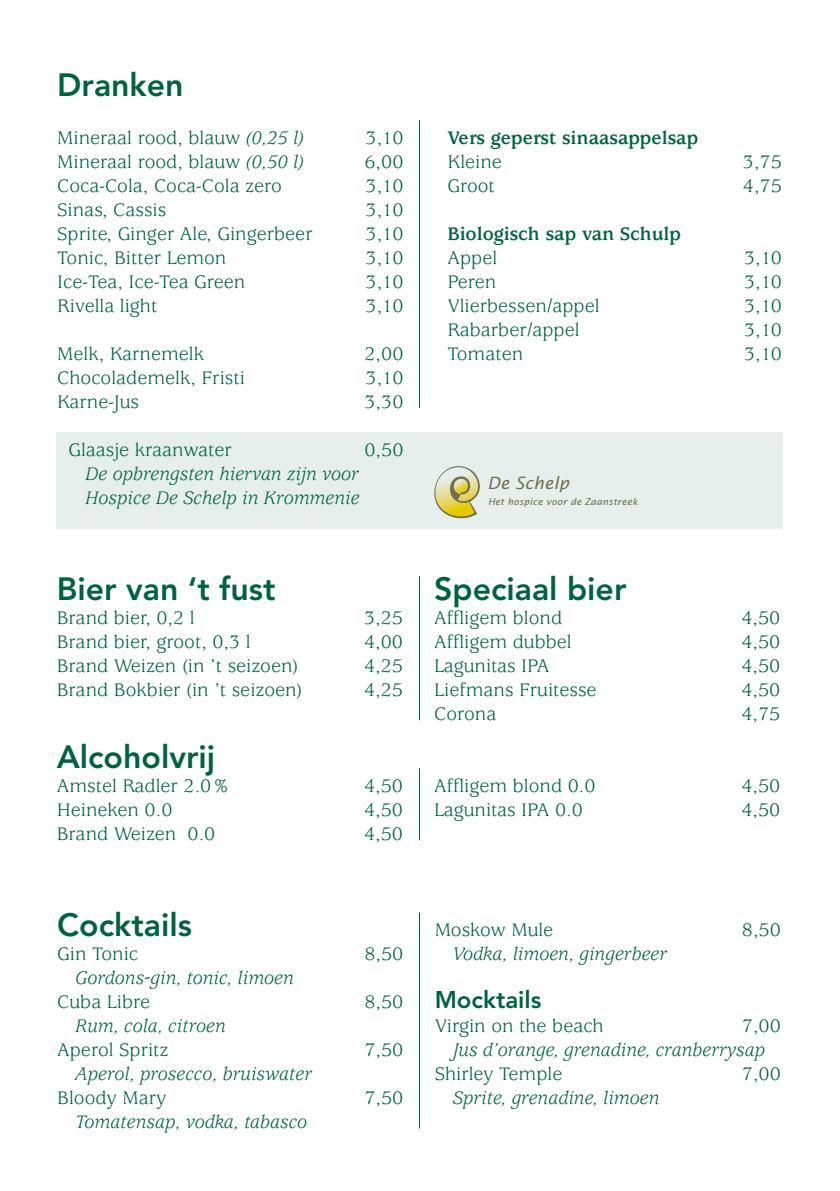
<style>
.page{position:relative;width:840px;height:1191px;background:#fff}
.page>*{position:absolute;margin:0;border:0;box-sizing:border-box;transform-origin:0 0}
.t1{font:800 32px "Avenir LT Std";color:#006241}
.t2{font:800 24px "Avenir LT Std";color:#006241}
.t3{font:20px "Usherwood Std";color:#006241}
.t4{font:italic 20px/24px "Usherwood Std";color:#006241}
.t5{font:700 20px "Usherwood Std";color:#006241}
.t6{font:italic 17px "Lucida Sans";letter-spacing:.02em;color:#7b7757}
.t7{font:italic 9.4px "Lucida Sans";letter-spacing:.02em;color:#7b7757}
.s1{font-style:italic}
</style>
<div class="page">
<div style="left:57px;top:432px;width:725px;height:96px;background:#e6efec"></div>
<div style="left:427px;top:461px;width:215px;height:70px;background:#e6efec"></div>
<svg style="left:434px;top:466px;width:46px;height:53px"></svg>
<hr style="left:419px;top:120px;width:1px;height:288px;background:#006241">
<hr style="left:419px;top:576px;width:1px;height:144px;background:#006241">
<hr style="left:419px;top:768px;width:1px;height:72px;background:#006241">
<hr style="left:419px;top:912px;width:1px;height:216px;background:#006241">
<h1 class="t1" style="left:57px;top:66px;width:128px">Dranken</h1>
<p class="t3" style="left:57px;top:127px;width:248px">Mineraal rood, blauw <span class="s1">(0,25 l)</span></p>
<p class="t3" style="left:365px;top:127px;width:39px">3,10</p>
<p class="t3" style="left:57px;top:151px;width:248px">Mineraal rood, blauw <span class="s1">(0,50 l)</span></p>
<p class="t3" style="left:364px;top:151px;width:40px">6,00</p>
<p class="t3" style="left:57px;top:175px;width:226px">Coca-Cola, Coca-Cola zero</p>
<p class="t3" style="left:365px;top:175px;width:39px">3,10</p>
<p class="t3" style="left:57px;top:199px;width:110px">Sinas, Cassis</p>
<p class="t3" style="left:365px;top:199px;width:39px">3,10</p>
<p class="t3" style="left:57px;top:223px;width:257px">Sprite, Ginger Ale, Gingerbeer</p>
<p class="t3" style="left:365px;top:223px;width:39px">3,10</p>
<p class="t3" style="left:57px;top:247px;width:170px">Tonic, Bitter Lemon</p>
<p class="t3" style="left:365px;top:247px;width:39px">3,10</p>
<p class="t3" style="left:57px;top:271px;width:189px">Ice-Tea, Ice-Tea Green</p>
<p class="t3" style="left:365px;top:271px;width:39px">3,10</p>
<p class="t3" style="left:57px;top:295px;width:102px">Rivella light</p>
<p class="t3" style="left:365px;top:295px;width:39px">3,10</p>
<p class="t3" style="left:57px;top:343px;width:148px">Melk, Karnemelk</p>
<p class="t3" style="left:364px;top:343px;width:40px">2,00</p>
<p class="t3" style="left:57px;top:367px;width:189px">Chocolademelk, Fristi</p>
<p class="t3" style="left:365px;top:367px;width:39px">3,10</p>
<p class="t3" style="left:57px;top:391px;width:83px">Karne-Jus</p>
<p class="t3" style="left:364px;top:391px;width:40px">3,30</p>
<p class="t3" style="left:68px;top:439px;width:165px">Glaasje kraanwater</p>
<p class="t3" style="left:364px;top:439px;width:40px">0,50</p>
<p class="t4" style="left:85px;top:463px;width:276px">De opbrengsten hiervan zijn voor<br>Hospice De Schelp in Krommenie</p>
<h1 class="t1" style="left:57px;top:570px;width:220px">Bier van ‘t fust</h1>
<p class="t3" style="left:57px;top:607px;width:139px">Brand bier, 0,2 l</p>
<p class="t3" style="left:364px;top:607px;width:40px">3,25</p>
<p class="t3" style="left:57px;top:631px;width:195px">Brand bier, groot, 0,3 l</p>
<p class="t3" style="left:364px;top:631px;width:40px">4,00</p>
<p class="t3" style="left:57px;top:655px;width:243px">Brand Weizen (in ’t seizoen)</p>
<p class="t3" style="left:364px;top:655px;width:40px">4,25</p>
<p class="t3" style="left:57px;top:679px;width:247px">Brand Bokbier (in ’t seizoen)</p>
<p class="t3" style="left:364px;top:679px;width:40px">4,25</p>
<h1 class="t1" style="left:57px;top:738px;width:160px">Alcoholvrij</h1>
<p class="t3" style="left:57px;top:775px;width:175px">Amstel Radler 2.0%</p>
<p class="t3" style="left:364px;top:775px;width:40px">4,50</p>
<p class="t3" style="left:57px;top:799px;width:117px">Heineken 0.0</p>
<p class="t3" style="left:364px;top:799px;width:40px">4,50</p>
<p class="t3" style="left:57px;top:823px;width:160px">Brand Weizen 0.0</p>
<p class="t3" style="left:364px;top:823px;width:40px">4,50</p>
<h1 class="t1" style="left:57px;top:906px;width:136px">Cocktails</h1>
<p class="t3" style="left:57px;top:943px;width:82px">Gin Tonic</p>
<p class="t3" style="left:364px;top:943px;width:40px">8,50</p>
<p class="t4" style="left:75px;top:967px;width:220px">Gordons-gin, tonic, limoen</p>
<p class="t3" style="left:57px;top:991px;width:94px">Cuba Libre</p>
<p class="t3" style="left:364px;top:991px;width:40px">8,50</p>
<p class="t4" style="left:75px;top:1015px;width:152px">Rum, cola, citroen</p>
<p class="t3" style="left:57px;top:1039px;width:113px">Aperol Spritz</p>
<p class="t3" style="left:364px;top:1039px;width:40px">7,50</p>
<p class="t4" style="left:75px;top:1063px;width:238px">Aperol, prosecco, bruiswater</p>
<p class="t3" style="left:57px;top:1087px;width:111px">Bloody Mary</p>
<p class="t3" style="left:364px;top:1087px;width:40px">7,50</p>
<p class="t4" style="left:75px;top:1111px;width:233px">Tomatensap, vodka, tabasco</p>
<p class="t5" style="left:447px;top:127px;width:252px">Vers geperst sinaasappelsap</p>
<p class="t3" style="left:447px;top:151px;width:56px">Kleine</p>
<p class="t3" style="left:742px;top:151px;width:40px">3,75</p>
<p class="t3" style="left:447px;top:175px;width:49px">Groot</p>
<p class="t3" style="left:742px;top:175px;width:40px">4,75</p>
<p class="t5" style="left:447px;top:223px;width:235px">Biologisch sap van Schulp</p>
<p class="t3" style="left:447px;top:247px;width:51px">Appel</p>
<p class="t3" style="left:743px;top:247px;width:39px">3,10</p>
<p class="t3" style="left:447px;top:271px;width:50px">Peren</p>
<p class="t3" style="left:743px;top:271px;width:39px">3,10</p>
<p class="t3" style="left:447px;top:295px;width:153px">Vlierbessen/appel</p>
<p class="t3" style="left:743px;top:295px;width:39px">3,10</p>
<p class="t3" style="left:447px;top:319px;width:133px">Rabarber/appel</p>
<p class="t3" style="left:743px;top:319px;width:39px">3,10</p>
<p class="t3" style="left:447px;top:343px;width:77px">Tomaten</p>
<p class="t3" style="left:743px;top:343px;width:39px">3,10</p>
<p class="t6" style="left:487px;top:473px;width:83px">De Schelp</p>
<p class="t7" style="left:488px;top:495px;width:151px">Het hospice voor de Zaanstreek</p>
<h1 class="t1" style="left:434px;top:570px;width:194px">Speciaal bier</h1>
<p class="t3" style="left:434px;top:607px;width:129px">Affligem blond</p>
<p class="t3" style="left:741px;top:607px;width:40px">4,50</p>
<p class="t3" style="left:434px;top:631px;width:139px">Affligem dubbel</p>
<p class="t3" style="left:741px;top:631px;width:40px">4,50</p>
<p class="t3" style="left:434px;top:655px;width:117px">Lagunitas IPA</p>
<p class="t3" style="left:741px;top:655px;width:40px">4,50</p>
<p class="t3" style="left:434px;top:679px;width:164px">Liefmans Fruitesse</p>
<p class="t3" style="left:741px;top:679px;width:40px">4,50</p>
<p class="t3" style="left:434px;top:703px;width:64px">Corona</p>
<p class="t3" style="left:741px;top:703px;width:40px">4,75</p>
<p class="t3" style="left:434px;top:775px;width:163px">Affligem blond 0.0</p>
<p class="t3" style="left:741px;top:775px;width:40px">4,50</p>
<p class="t3" style="left:434px;top:799px;width:150px">Lagunitas IPA 0.0</p>
<p class="t3" style="left:741px;top:799px;width:40px">4,50</p>
<p class="t3" style="left:434px;top:919px;width:120px">Moskow Mule</p>
<p class="t3" style="left:741px;top:919px;width:40px">8,50</p>
<p class="t4" style="left:452px;top:943px;width:216px">Vodka, limoen, gingerbeer</p>
<p class="t2" style="left:434px;top:985px;width:108px">Mocktails</p>
<p class="t3" style="left:434px;top:1015px;width:170px">Virgin on the beach</p>
<p class="t3" style="left:741px;top:1015px;width:40px">7,00</p>
<p class="t4" style="left:452px;top:1039px;width:314px">Jus d’orange, grenadine, cranberrysap</p>
<p class="t3" style="left:434px;top:1063px;width:129px">Shirley Temple</p>
<p class="t3" style="left:741px;top:1063px;width:40px">7,00</p>
<p class="t4" style="left:452px;top:1087px;width:208px">Sprite, grenadine, limoen</p>
</div>
